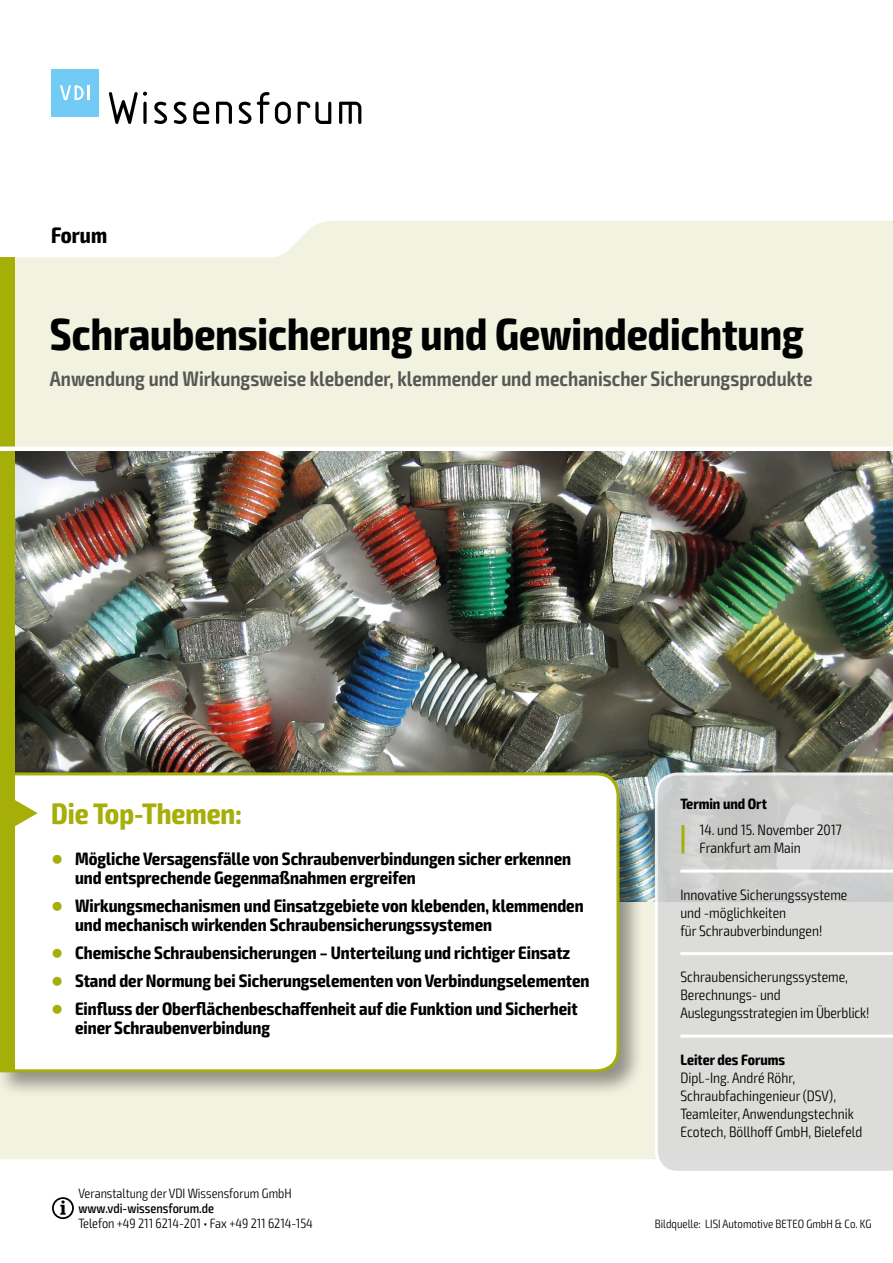
<style>
.page{position:relative;width:893px;height:1263px;background:#fff}
.page>*{position:absolute;margin:0;border:0;box-sizing:border-box;transform-origin:0 0}
.t1{font:700 condensed 45px "Exo 2";color:#000}
.t2{font:700 condensed 29.7px "Exo 2";color:#a6af08}
.t3{font:700 condensed 22.5px "Exo 2";color:#000}
.t4{font:600 condensed 21px "Exo 2";color:#575756}
.t5{font:700 condensed 18px/19.5px "Exo 2";color:#000}
.t6{font:300 condensed 15px/18px "Exo 2";color:#000}
.t7{font:700 condensed 15px "Exo 2";color:#000}
.t8{font:300 condensed 13.5px "Exo 2";color:#000}
.t9{font:500 condensed 13.5px "Exo 2";color:#000}
.t10{font:300 condensed 12px "Exo 2";color:#000}
.s1{color:#a6af08}
</style>
<div class="page">
<div style="left:0;top:221px;width:893px;height:938px;background:#f2f2e0"></div>
<svg style="left:109px;top:91px;width:38px;height:33px"></svg>
<svg style="left:154px;top:102px;width:13px;height:22px"></svg>
<svg style="left:174px;top:102px;width:13px;height:22px"></svg>
<svg style="left:193px;top:102px;width:16px;height:22px"></svg>
<svg style="left:216px;top:102px;width:16px;height:22px"></svg>
<svg style="left:239px;top:92px;width:52px;height:32px"></svg>
<svg style="left:298px;top:102px;width:33px;height:22px"></svg>
<svg style="left:339px;top:102px;width:22px;height:22px"></svg>
<div style="left:51px;top:69px;width:48px;height:48px;background:#71cbf4"></div>
<svg style="left:60px;top:85px;width:24px;height:15px"></svg>
<hr style="left:87px;top:85px;width:3px;height:15px;background:#fff">
<svg style="left:52px;top:1197px;width:22px;height:22px"></svg>
<img style="left:14px;top:451px;width:879px;height:450px">
<div style="left:0;top:769px;width:644px;height:328px;background:#000;opacity:.4"></div>
<svg style="left:0;top:771px;width:621px;height:303px"></svg>
<svg style="left:14px;top:798px;width:24px;height:30px"></svg>
<div style="left:0;top:257px;width:14px;height:814px;background:#a6af08"></div>
<svg style="left:653px;top:771px;width:240px;height:400px;background:#d7d8d6"></svg>
<hr style="left:680px;top:869px;width:213px;height:3px;background:#fff">
<hr style="left:680px;top:952px;width:213px;height:3px;background:#fff">
<hr style="left:680px;top:1034px;width:213px;height:3px;background:#fff">
<hr style="left:681px;top:825px;width:3px;height:28px;background:#a6af08">
<div style="left:0;top:446px;width:893px;height:5px;background:#fff"></div>
<p class="t3" style="left:51px;top:222px;width:58px">Forum</p>
<h1 class="t1" style="left:50px;top:307px;width:755px">Schraubensicherung und Gewindedichtung</h1>
<p class="t4" style="left:50px;top:366px;width:764px">Anwendung und Wirkungsweise klebender, klemmender und mechanischer Sicherungsprodukte</p>
<h2 class="t2" style="left:51px;top:796px;width:192px">Die Top-Themen:</h2>
<p class="t5" style="left:75px;top:849px;width:498px;text-indent:-23px"><span class="s1">●</span> Mögliche Versagensfälle von Schraubenverbindungen sicher erkennen und entsprechende Gegenmaßnahmen ergreifen</p>
<p class="t5" style="left:75px;top:896px;width:510px;text-indent:-23px"><span class="s1">●</span> Wirkungsmechanismen und Einsatzgebiete von klebenden, klemmenden und mechanisch wirkenden Schraubensicherungssystemen</p>
<p class="t5" style="left:52px;top:943px;width:520px"><span class="s1">●</span> Chemische Schraubensicherungen – Unterteilung und richtiger Einsatz</p>
<p class="t5" style="left:52px;top:971px;width:539px"><span class="s1">●</span> Stand der Normung bei Sicherungselementen von Verbindungselementen</p>
<p class="t5" style="left:75px;top:999px;width:504px;text-indent:-23px"><span class="s1">●</span> Einfluss der Oberflächenbeschaffenheit auf die Funktion und Sicherheit einer Schraubenverbindung</p>
<p class="t8" style="left:78px;top:1185px;width:215px">Veranstaltung der VDI Wissensforum GmbH</p>
<p class="t9" style="left:78px;top:1200px;width:137px">www.vdi-wissensforum.de</p>
<p class="t8" style="left:78px;top:1215px;width:236px">Telefon +49 211 6214-201 • Fax +49 211 6214-154</p>
<p class="t7" style="left:680px;top:794px;width:88px">Termin und Ort</p>
<p class="t6" style="left:699px;top:821px;width:144px">14. und 15. November 2017<br>Frankfurt am Main</p>
<p class="t6" style="left:680px;top:886px;width:169px">Innovative Sicherungssysteme und -möglichkeiten<br>für Schraubverbindungen!</p>
<p class="t6" style="left:680px;top:968px;width:191px">Schraubensicherungssysteme,<br>Berechnungs- und<br>Auslegungsstrategien im Überblick!</p>
<p class="t7" style="left:680px;top:1050px;width:106px">Leiter des Forums</p>
<p class="t6" style="left:680px;top:1069px;width:183px">Dipl.-Ing. André Röhr,<br>Schraubfachingenieur (DSV),<br>Teamleiter, Anwendungstechnik<br>Ecotech, Böllhoff GmbH, Bielefeld</p>
<p class="t10" style="left:655px;top:1216px;width:218px">Bildquelle: LISI Automotive BETEO GmbH &amp; Co. KG</p>
</div>
